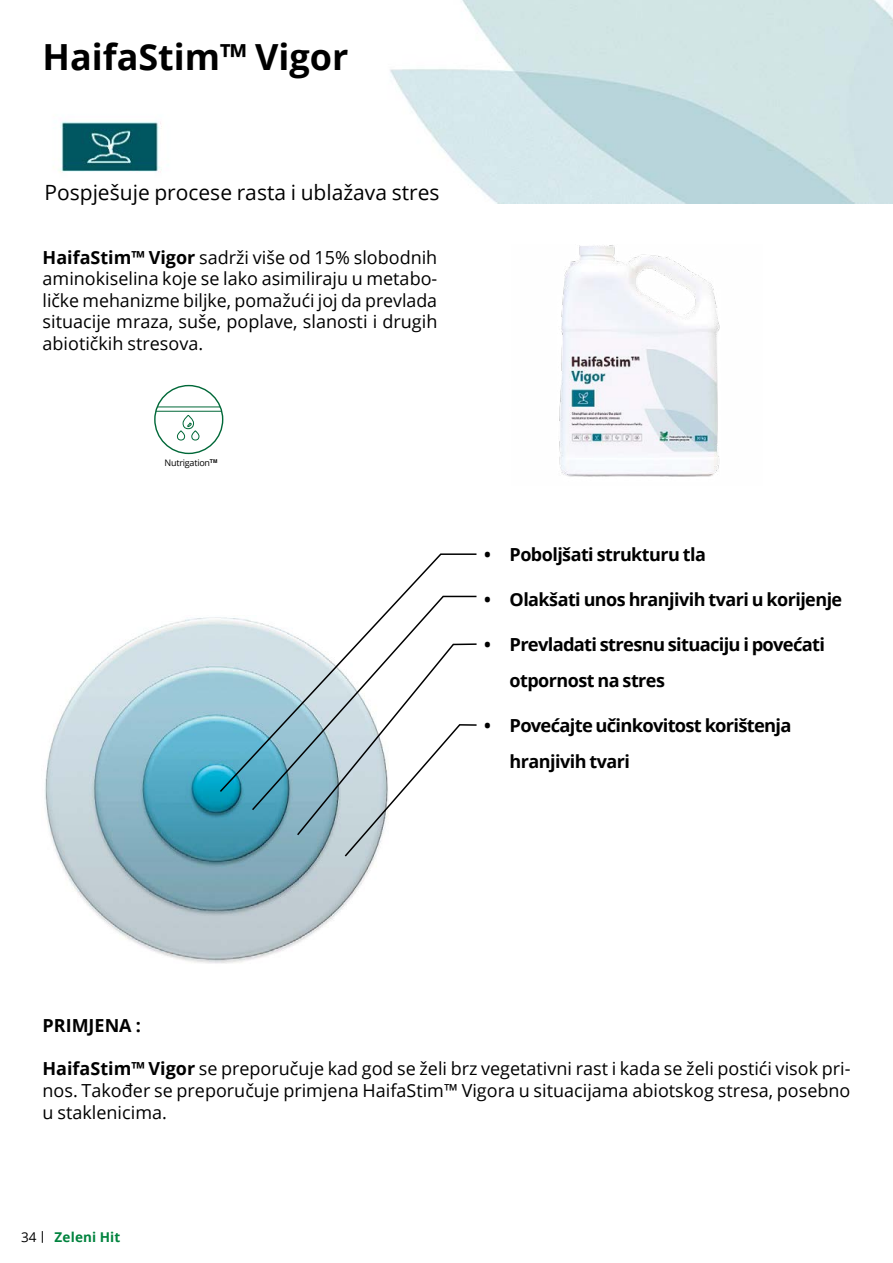
<style>
.page{position:relative;width:893px;height:1263px;background:#fff}
.page>*{position:absolute;margin:0;border:0;box-sizing:border-box;transform-origin:0 0}
.t1{font:700 36px "Open Sans";color:#000}
.t2{font:21px "Open Sans";color:#000}
.t3{font:18px/21.6px "Open Sans";color:#000;text-align:justify}
.t4{font:700 18px/36px "Open Sans";letter-spacing:-.03em;color:#000}
.t5{font:700 13.5px "Open Sans";letter-spacing:.01em;color:#00833e}
.t6{font:13.5px "Open Sans";color:#000}
.t7{font:9px "Open Sans";letter-spacing:-.025em;color:#000}
.s1{font-weight:700}
</style>
<div class="page">
<svg style="left:42px;top:1231px;width:1px;height:12px"></svg>
<img style="left:559px;top:245px;width:161px;height:232px">
<img style="left:59px;top:0;width:834px;height:203px">
<img style="left:44px;top:617px;width:331px;height:347px">
<svg style="left:218px;top:553px;width:259px;height:240px"></svg>
<svg style="left:296px;top:812px;width:92px;height:46px;background:#a9bfc7"></svg>
<svg style="left:250px;top:595px;width:227px;height:217px"></svg>
<div style="left:154px;top:385px;width:69px;height:69px;border:1px solid #006838;border-radius:50%"></div>
<hr style="left:157px;top:406px;width:63px;height:1px;background:#006838">
<hr style="left:156px;top:411px;width:66px;height:1px;background:#006838">
<svg style="left:176px;top:415px;width:24px;height:26px"></svg>
<h1 class="t1" style="left:43px;top:32px;width:308px">HaifaStim™ Vigor</h1>
<p class="t2" style="left:44px;top:178px;width:397px">Pospješuje procese rasta i ublažava stres</p>
<p class="t3" style="left:43px;top:246px;width:396px"><span class="s1">HaifaStim™ Vigor</span> sadrži više od 15% slobodnih aminokiselina koje se lako asimiliraju u metabo&shy;ličke mehanizme biljke, pomažući joj da prevlada situacije mraza, suše, poplave, slanosti i drugih abiotičkih stresova.</p>
<p class="t7" style="left:165px;top:457px;width:54px">Nutrigation<sup>TM</sup></p>
<p class="t4" style="left:484px;top:536px;width:223px">• Poboljšati strukturu tla</p>
<p class="t4" style="left:484px;top:581px;width:360px">• Olakšati unos hranjivih tvari u korijenje</p>
<p class="t4" style="left:510px;top:626px;width:317px;text-indent:-26px">• Prevladati stresnu situaciju i povećati otpornost na stres</p>
<p class="t4" style="left:510px;top:707px;width:284px;text-indent:-26px">• Povećajte učinkovitost korištenja hranjivih tvari</p>
<p class="t4" style="left:43px;top:1007px;width:100px">PRIMJE NA :</p>
<p class="t3" style="left:43px;top:1058px;width:809px"><span class="s1">HaifaStim™ Vigor</span> se preporučuje kad god se želi brz vegetativni rast i kada se želi postići visok pri&shy;nos. Također se preporučuje primjena HaifaStim™ Vigora u situacijama abiotskog stresa, posebno u staklenicima.</p>
<p class="t6" style="left:21px;top:1228px;width:17px">34</p>
<p class="t5" style="left:55px;top:1228px;width:67px">Zeleni Hit</p>
</div>
